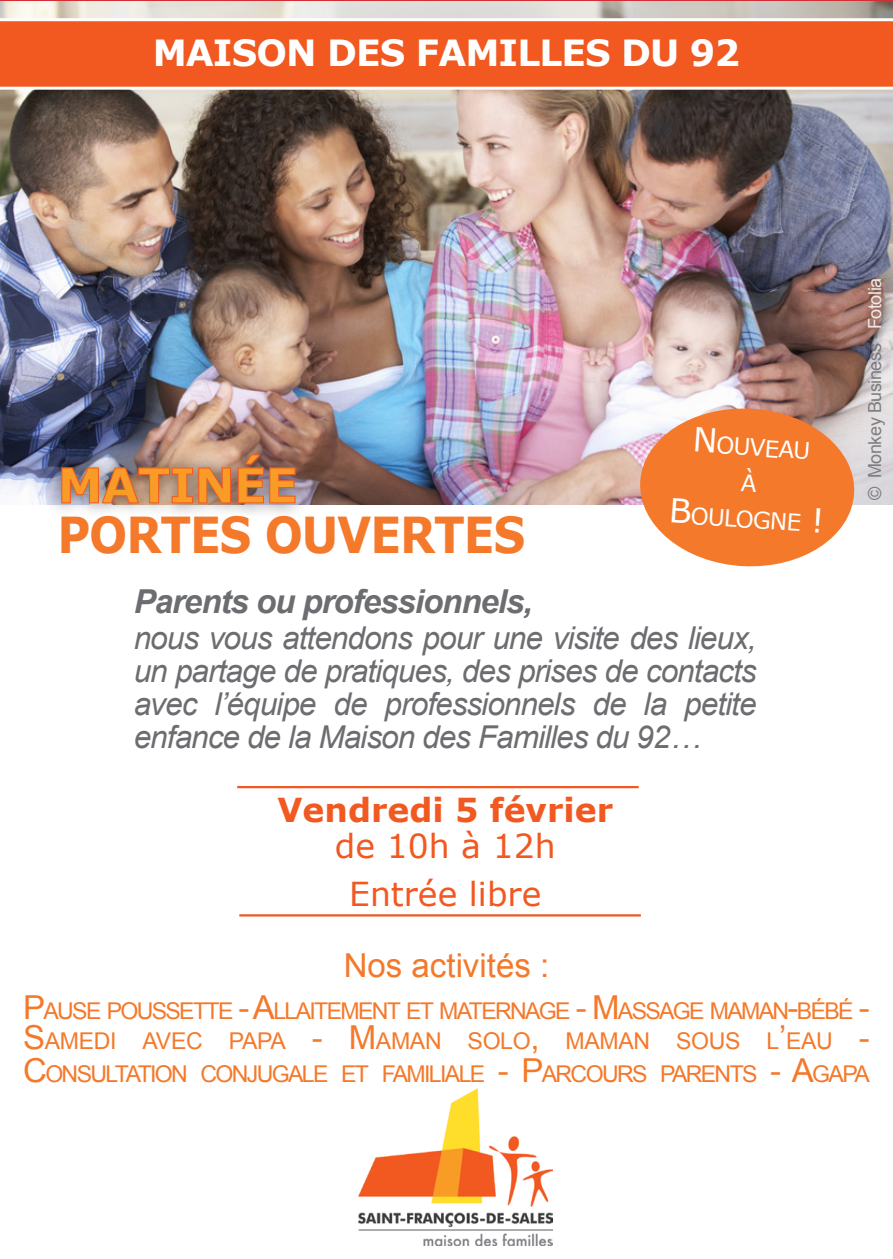
<style>
.page{position:relative;width:893px;height:1259px;background:#fff}
.page>*{position:absolute;margin:0;border:0;box-sizing:border-box;transform-origin:0 0}
.t1{font:700 49.5px "Verdana";letter-spacing:-.025em;color:#f4792a;scale:.91 1}
.t2{font:700 48px "Verdana";letter-spacing:-.025em;color:#f89c27}
.t3{font:700 36px "Verdana";letter-spacing:-.025em;color:#fff}
.t4{font:italic 700 33px "Arial";letter-spacing:-.03em;color:#6c6d70}
.t5{font:33px "Verdana";color:#f15921}
.t6{font:700 33px "Verdana";color:#f15921}
.t7{font:33px "Arial";color:#f4792a}
.t8{font:italic 31.5px/33px "Arial";letter-spacing:-.03em;color:#6c6d70;text-align:justify}
.t9{font:23.1px/30px "Arial";letter-spacing:-.07em;color:#f4792a}
.t10{font:23.1px "Verdana";color:#fff}
.t11{font:18px "Arial";letter-spacing:-.025em;color:#6c6d70}
.s1{font-size:33px}
.s2{color:#fff}
</style>
<div class="page">
<img style="left:0;top:2px;width:893px;height:502px">
<div style="left:45px;top:439px;width:266px;height:80px;background:#231f20;opacity:.75"></div>
<img style="left:60px;top:453px;width:237px;height:51px">
<img style="left:359px;top:1089px;width:193px;height:156px">
<hr style="left:237px;top:786px;width:402px;height:2px;background:#f15921">
<hr style="left:239px;top:914px;width:402px;height:2px;background:#f15921">
<svg style="left:0;top:18px;width:893px;height:72px;background:#f16734"></svg>
<svg style="left:638px;top:406px;width:218px;height:161px;background:#f19257"></svg>
<p class="t3" style="left:153px;top:27px;width:589px">MAISON DES FAMILLES DU 92</p>
<p class="t10" style="left:694px;top:427px;width:119px;rotate:4deg"><span class="s1">N</span>ouveau</p>
<p class="t10" style="left:670px;top:498px;width:157px;rotate:4deg"><span class="s1">B</span>oulogn e <span class="s1">!</span></p>
<p class="t2" style="left:57px;top:451px;width:242px">MATINÉE</p>
<p class="t1" style="left:57px;top:500px;width:516px">PORTES OUVERTES</p>
<p class="t4" style="left:134px;top:579px;width:400px">Parents ou professionnels,</p>
<p class="t8" style="left:134px;top:621px;width:624px">nous vous attendons pour une visite des lieux, un partage de pratiques, des prises de contacts avec l’équipe de professionnels de la petite enfance de la Maison des Familles du 92…</p>
<p class="t6" style="left:277px;top:786px;width:337px">Vendredi 5 février</p>
<p class="t5" style="left:335px;top:823px;width:222px">de 10h à 12h</p>
<p class="t5" style="left:349px;top:871px;width:194px">Entrée libre</p>
<p class="t11" style="left:863px;top:500px;width:224px;rotate:-90deg">© Monkey Business - <span class="s2">Fotolia</span></p>
<p class="t7" style="left:344px;top:943px;width:207px">Nos activités :</p>
<p class="t9" style="left:23px;top:996px;width:848px"><span class="s1">P</span>AUSE POUSSETTE <span class="s1">- A</span>LLAITEMENT ET MATERNAGE <span class="s1">- M</span>ASSAGE MAMAN<span class="s1">-</span>BÉBÉ <span class="s1">-<br>S</span>AMEDI AVEC PAPA <span class="s1">- M</span>AMAN SOLO<span class="s1">,</span> MAMAN SOUS L<span class="s1">’</span>EAU <span class="s1">-</span></p>
<p class="t9" style="left:23px;top:1059px;width:848px"><span class="s1">C</span>ONSULTATION CONJUGALE ET FAMILIALE <span class="s1">- P</span>ARCOURS PARENTS <span class="s1">- A</span>GAPA</p>
</div>
